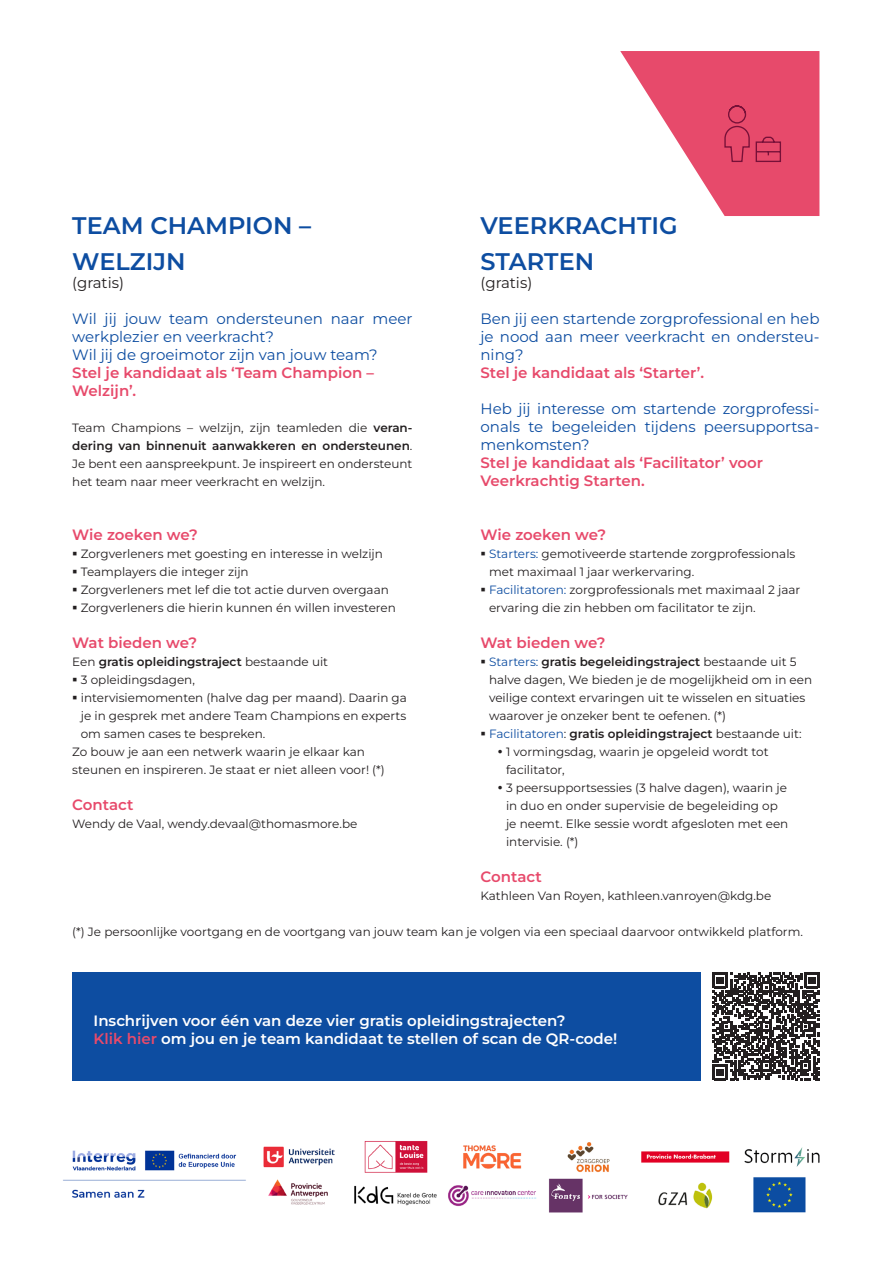
<style>
.page{position:relative;width:893px;height:1263px;background:#fff}
.page>*{position:absolute;margin:0;border:0;box-sizing:border-box;transform-origin:0 0}
.Tussentitel_MontS_SB_bl_16pt{font:600 24px "Montserrat";color:#0d4da1}
.Body_MontS_reg_zw_10pt_UV{font:15px/18px "Montserrat";color:#0d4da1;text-align:justify}
.Body_MontS_reg_zw_10pt_LI{font:600 15px/18px "Montserrat";color:#e74a6b}
.Tekst_MontS_SB_10pt_wit_links{font:600 15px "Montserrat";color:#fff}
.Body_MontS_reg_zw_10pt_LI-2{font:15px "Montserrat";color:#0d4da1}
.Body_MontS_reg_zw_10pt_LI-3{font:15px "Montserrat";color:#231f20}
.Bondy_MontS_reg_8pt_afbreking_UV{font:12px/18px "Montserrat";color:#231f20}
.Body_MontS_reg_8pt{font:12px/18px "Montserrat";color:#231f20}
.Body_MontS_reg_8pt-2{font:600 12px "Montserrat";color:#231f20}
.s1{font-weight:600}
.s2{color:#0d4da1}
.s3{font-weight:400;color:#0d4da1}
.s4{font-weight:400}
.s5{color:#e74a6b}
</style>
<div class="page">
<div style="left:72px;top:972px;width:629px;height:109px;background:#0d4da1"></div>
<img style="left:63px;top:1141px;width:757px;height:72px">
<svg style="left:712px;top:973px;width:108px;height:107px"></svg>
<svg style="left:620px;top:51px;width:199px;height:165px"></svg>
<p class="Tussentitel_MontS_SB_bl_16pt" style="left:72px;top:209px;width:240px">TEAM CHAMPION –</p>
<p class="Tussentitel_MontS_SB_bl_16pt" style="left:72px;top:245px;width:115px">WELZIJN</p>
<p class="Body_MontS_reg_zw_10pt_LI-3" style="left:72px;top:273px;width:53px">(gratis)</p>
<p class="Body_MontS_reg_zw_10pt_UV" style="left:72px;top:309px;width:342px">Wil jij jouw team ondersteunen naar meer werkplezier en veerkracht?</p>
<p class="Body_MontS_reg_zw_10pt_LI-2" style="left:72px;top:345px;width:307px">Wil jij de groeimotor zijn van jouw team?</p>
<p class="Body_MontS_reg_zw_10pt_LI" style="left:72px;top:363px;width:303px">Stel je kandidaat als ‘Team Champion –<br>Welzijn’.</p>
<p class="Bondy_MontS_reg_8pt_afbreking_UV" style="left:72px;top:418px;width:342px;text-align:justify">Team Champions – welzijn, zijn teamleden die <span class="s1">veran&shy;dering van binnenuit aanwakkeren en ondersteunen</span>.<br>Je bent een aanspreekpunt. Je inspireert en ondersteunt het team naar meer veerkracht en welzijn.</p>
<p class="Tussentitel_MontS_SB_bl_16pt" style="left:480px;top:209px;width:199px">VEERKRACHTIG</p>
<p class="Tussentitel_MontS_SB_bl_16pt" style="left:480px;top:245px;width:115px">STARTEN</p>
<p class="Body_MontS_reg_zw_10pt_LI-3" style="left:480px;top:273px;width:53px">(gratis)</p>
<p class="Body_MontS_reg_zw_10pt_UV" style="left:480px;top:309px;width:341px">Ben jij een startende zorgprofessional en heb je nood aan meer veerkracht en ondersteu&shy;ning?</p>
<p class="Body_MontS_reg_zw_10pt_LI" style="left:480px;top:363px;width:225px">Stel je kandidaat als ‘Starter’.</p>
<p class="Body_MontS_reg_zw_10pt_UV" style="left:480px;top:399px;width:341px">Heb jij interesse om startende zorgprofessi&shy;onals te begeleiden tijdens peersupportsa&shy;menkomsten?</p>
<p class="Body_MontS_reg_zw_10pt_LI" style="left:480px;top:453px;width:284px">Stel je kandidaat als ‘Facilitator’ voor<br>Veerkrachtig Starten.</p>
<p class="Body_MontS_reg_zw_10pt_LI" style="left:480px;top:525px;width:127px">Wie zoeken we?</p>
<p class="Bondy_MontS_reg_8pt_afbreking_UV" style="left:489px;top:544px;width:308px"><span class="s2">Starters:</span> gemotiveerde startende zorgprofessionals met maximaal 1 jaar werkervaring.</p>
<p class="Bondy_MontS_reg_8pt_afbreking_UV" style="left:489px;top:580px;width:313px"><span class="s2">Facilitatoren:</span> zorgprofessionals met maximaal 2 jaar ervaring die zin hebben om facilitator te zijn.</p>
<p class="Body_MontS_reg_zw_10pt_LI" style="left:480px;top:633px;width:126px">Wat bieden we?</p>
<p class="Bondy_MontS_reg_8pt_afbreking_UV" style="left:489px;top:652px;width:325px"><span class="s2">Starters:</span> <span class="s1">gratis begeleidingstraject</span> bestaande uit 5 halve dagen, We bieden je de mogelijkheid om in een veilige context ervaringen uit te wisselen en situaties waarover je onzeker bent te oefenen. (*)</p>
<p class="Body_MontS_reg_8pt-2" style="left:489px;top:726px;width:314px"><span class="s3">Facilitatoren</span><span class="s4">:</span> gratis opleidingstraject <span class="s4">bestaande uit:</span></p>
<p class="Bondy_MontS_reg_8pt_afbreking_UV" style="left:506px;top:742px;width:264px">1 vormingsdag, waarin je opgeleid wordt tot facilitator,</p>
<p class="Bondy_MontS_reg_8pt_afbreking_UV" style="left:506px;top:778px;width:284px">3 peersupportsessies (3 halve dagen), waarin je in duo en onder supervisie de begeleiding op je neemt. Elke sessie wordt afgesloten met een intervisie. (*)</p>
<p class="Body_MontS_reg_zw_10pt_LI" style="left:480px;top:867px;width:63px">Contact</p>
<p class="Body_MontS_reg_8pt" style="left:480px;top:886px;width:292px">Kathleen Van Royen, kathleen.vanroyen@kdg.be</p>
<p class="Body_MontS_reg_8pt" style="left:72px;top:922px;width:732px">(*) Je persoonlijke voortgang en de voortgang van jouw team kan je volgen via een speciaal daarvoor ontwikkeld platform.</p>
<p class="Body_MontS_reg_zw_10pt_LI" style="left:72px;top:525px;width:127px">Wie zoeken we?</p>
<p class="Bondy_MontS_reg_8pt_afbreking_UV" style="left:81px;top:544px;width:304px">Zorgverleners met goesting en interesse in welzijn</p>
<p class="Bondy_MontS_reg_8pt_afbreking_UV" style="left:81px;top:562px;width:169px">Teamplayers die integer zijn</p>
<p class="Bondy_MontS_reg_8pt_afbreking_UV" style="left:81px;top:580px;width:310px">Zorgverleners met lef die tot actie durven overgaan</p>
<p class="Bondy_MontS_reg_8pt_afbreking_UV" style="left:81px;top:598px;width:317px">Zorgverleners die hierin kunnen én willen investeren</p>
<p class="Body_MontS_reg_zw_10pt_LI" style="left:72px;top:633px;width:126px">Wat bieden we?</p>
<p class="Body_MontS_reg_8pt-2" style="left:72px;top:654px;width:257px"><span class="s4">Een</span> gratis opleidingstraject <span class="s4">bestaande uit</span></p>
<p class="Bondy_MontS_reg_8pt_afbreking_UV" style="left:81px;top:670px;width:116px">3 opleidingsdagen,</p>
<p class="Bondy_MontS_reg_8pt_afbreking_UV" style="left:81px;top:688px;width:328px;text-align:justify">intervisiemomenten (halve dag per maand). Daarin ga je in gesprek met andere Team Champions en experts om samen cases te bespreken.</p>
<p class="Body_MontS_reg_8pt" style="left:72px;top:742px;width:314px">Zo bouw je aan een netwerk waarin je elkaar kan steunen en inspireren. Je staat er niet alleen voor! (*)</p>
<p class="Body_MontS_reg_zw_10pt_LI" style="left:72px;top:795px;width:63px">Contact</p>
<p class="Body_MontS_reg_8pt" style="left:72px;top:814px;width:287px">Wendy de Vaal, wendy.devaal@thomasmore.be</p>
<p class="Tekst_MontS_SB_10pt_wit_links" style="left:94px;top:1011px;width:473px">Inschrijven voor één van deze vier gratis opleidingstrajecten?</p>
<p class="Tekst_MontS_SB_10pt_wit_links" style="left:94px;top:1029px;width:525px"><span class="s5">Klik hier</span> om jou en je team kandidaat te stellen of scan de QR-code!</p>
</div>
